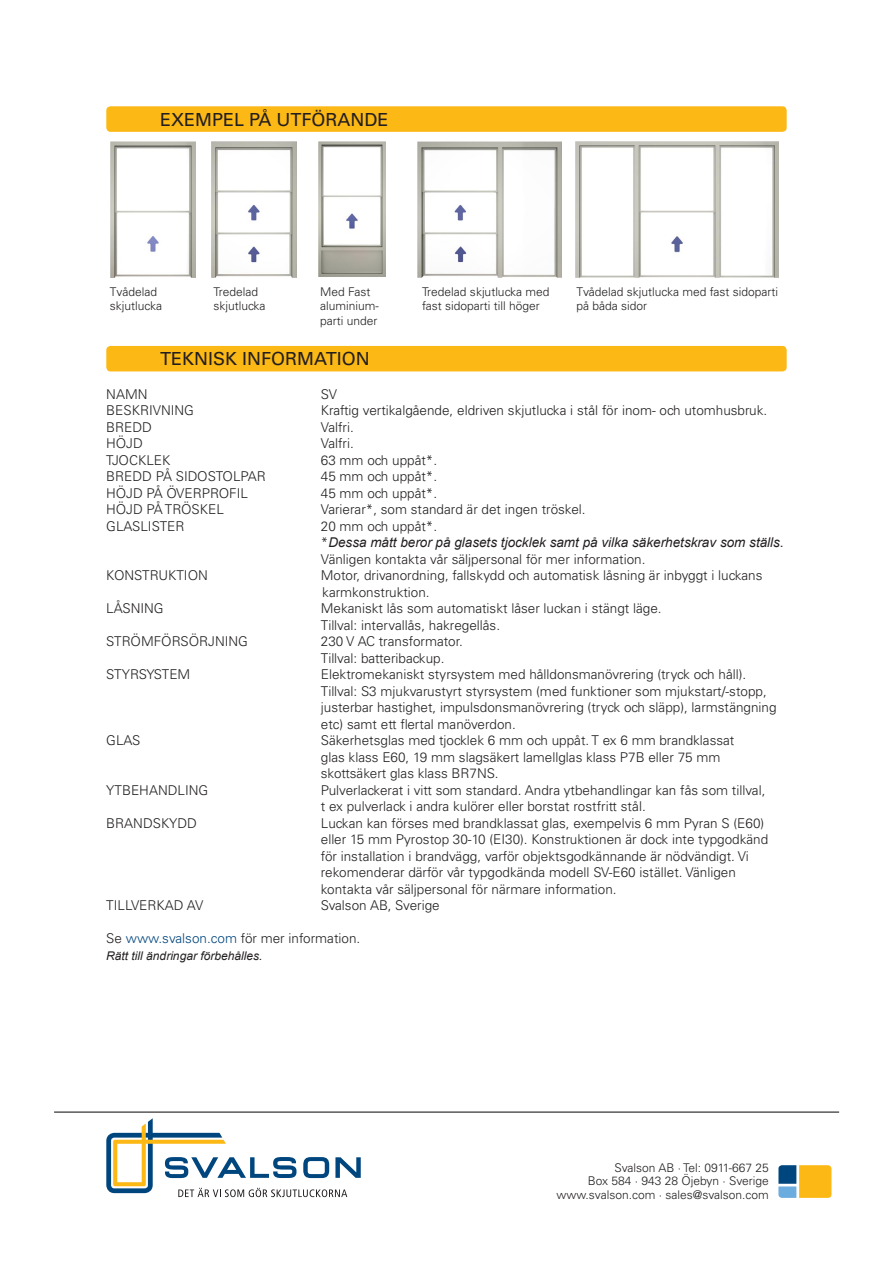
<style>
.page{position:relative;width:893px;height:1263px;background:#fff}
.page>*{position:absolute;margin:0;border:0;box-sizing:border-box;transform-origin:0 0}
.t1{font:18px "Univers LT Std";color:#231f20}
.t2{font:300 13.5px/16.5px "Univers LT Std";color:#231f20}
.t3{font:italic 13.5px "Arial";color:#231f20}
.t4{font:300 13.5px "Univers LT Std";letter-spacing:-.02em;color:#231f20}
.t5{font:300 12px "Univers LT Std";color:#231f20}
.t6{font:italic 12px "Arial";color:#231f20}
.s1{font-family:"Univers LT Std";font-weight:300;font-style:normal}
.s2{color:#00467e}
</style>
<div class="page">
<div style="left:106px;top:346px;width:681px;height:25px;background:#fcb814;border-radius:4px"></div>
<div style="left:106px;top:106px;width:681px;height:26px;background:#fcb814;border-radius:4px"></div>
<hr style="left:54px;top:1111px;width:785px;height:2px;background:#231f20">
<svg style="left:106px;top:1118px;width:255px;height:79px"></svg>
<svg style="left:778px;top:1165px;width:53px;height:33px;background:#bca857"></svg>
<img style="left:110px;top:142px;width:85px;height:135px">
<img style="left:319px;top:142px;width:66px;height:135px">
<img style="left:417px;top:142px;width:144px;height:135px">
<img style="left:576px;top:142px;width:203px;height:136px">
<img style="left:212px;top:142px;width:85px;height:135px">
<p class="t1" style="left:160px;top:109px;width:230px">EXEMPEL PÅ UTFÖRANDE</p>
<p class="t5" style="left:110px;top:285px;width:49px">Tvådelad</p>
<p class="t5" style="left:213px;top:285px;width:46px">Tredelad</p>
<p class="t5" style="left:320px;top:285px;width:52px">Med Fast</p>
<p class="t5" style="left:422px;top:285px;width:129px">Tredelad skjutlucka med</p>
<p class="t5" style="left:576px;top:285px;width:203px">Tvådelad skjutlucka med fast sidoparti</p>
<p class="t5" style="left:110px;top:299px;width:54px">skjutlucka</p>
<p class="t5" style="left:213px;top:299px;width:54px">skjutlucka</p>
<p class="t5" style="left:320px;top:299px;width:60px">aluminium-</p>
<p class="t5" style="left:422px;top:299px;width:119px">fast sidoparti till höger</p>
<p class="t5" style="left:576px;top:299px;width:72px">på båda sidor</p>
<p class="t5" style="left:320px;top:313px;width:59px">parti under</p>
<p class="t1" style="left:160px;top:348px;width:211px">TEKNISK INFORMATION</p>
<p class="t2" style="left:106px;top:386px;width:43px">NAMN</p>
<p class="t2" style="left:321px;top:386px;width:18px">SV</p>
<p class="t2" style="left:106px;top:402px;width:89px">BESKRIVNING</p>
<p class="t2" style="left:321px;top:402px;width:448px">Kraftig vertikalgående, eldriven skjutlucka i stål för inom- och utomhusbruk.</p>
<p class="t2" style="left:106px;top:419px;width:47px">BREDD</p>
<p class="t2" style="left:321px;top:419px;width:34px">Valfri.</p>
<p class="t2" style="left:106px;top:435px;width:38px">HÖJD</p>
<p class="t2" style="left:321px;top:435px;width:34px">Valfri.</p>
<p class="t2" style="left:106px;top:452px;width:66px">TJOCKLEK</p>
<p class="t2" style="left:321px;top:452px;width:118px">63 mm och uppåt*.</p>
<p class="t2" style="left:106px;top:468px;width:161px">BREDD PÅ SIDOSTOLPAR</p>
<p class="t2" style="left:321px;top:468px;width:118px">45 mm och uppåt*.</p>
<p class="t2" style="left:106px;top:485px;width:143px">HÖJD PÅ ÖVERPROFIL</p>
<p class="t2" style="left:321px;top:485px;width:118px">45 mm och uppåt*.</p>
<p class="t2" style="left:106px;top:501px;width:119px">HÖJD PÅ TRÖSKEL</p>
<p class="t2" style="left:321px;top:501px;width:266px">Varierar*, som standard är det ingen tröskel.</p>
<p class="t2" style="left:106px;top:518px;width:80px">GLASLISTER</p>
<p class="t2" style="left:321px;top:518px;width:118px">20 mm och uppåt*.</p>
<p class="t3" style="left:321px;top:534px;width:464px"><span class="s1">*</span>Dessa mått beror på glasets tjocklek samt på vilka säkerhetskrav som ställs.</p>
<p class="t2" style="left:321px;top:551px;width:326px">Vänligen kontakta vår säljpersonal för mer information.</p>
<p class="t2" style="left:106px;top:567px;width:103px">KONSTRUKTION</p>
<p class="t2" style="left:321px;top:567px;width:443px">Motor, drivanordning, fallskydd och automatisk låsning är inbyggt i luckans karmkonstruktion.</p>
<p class="t2" style="left:106px;top:600px;width:59px">LÅSNING</p>
<p class="t2" style="left:321px;top:600px;width:342px">Mekaniskt lås som automatiskt låser luckan i stängt läge.</p>
<p class="t2" style="left:321px;top:617px;width:181px">Tillval: intervallås, hakregellås.</p>
<p class="t2" style="left:106px;top:633px;width:143px">STRÖMFÖRSÖRJNING</p>
<p class="t2" style="left:321px;top:633px;width:144px">230 V AC transformator.</p>
<p class="t2" style="left:321px;top:650px;width:125px">Tillval: batteribackup.</p>
<p class="t4" style="left:106px;top:666px;width:86px">STYRSYSTEM</p>
<p class="t2" style="left:321px;top:666px;width:457px">Elektromekaniskt styrsystem med hålldonsmanövrering (tryck och håll).<br>Tillval: S3 mjukvarustyrt styrsystem (med funktioner som mjukstart/-stopp, justerbar hastighet, impulsdonsmanövrering (tryck och släpp), larmstängning etc) samt ett flertal manöverdon.</p>
<p class="t2" style="left:106px;top:732px;width:36px">GLAS</p>
<p class="t2" style="left:321px;top:732px;width:415px">Säkerhetsglas med tjocklek 6 mm och uppåt. T ex 6 mm brandklassat glas klass E60, 19 mm slagsäkert lamellglas klass P7B eller 75 mm</p>
<p class="t2" style="left:321px;top:765px;width:179px">skottsäkert glas klass BR7NS.</p>
<p class="t2" style="left:106px;top:782px;width:104px">YTBEHANDLING</p>
<p class="t2" style="left:321px;top:782px;width:446px">Pulverlackerat i vitt som standard. Andra ytbehandlingar kan fås som tillval,</p>
<p class="t2" style="left:321px;top:798px;width:326px">t ex pulverlack i andra kulörer eller borstat rostfritt stål.</p>
<p class="t2" style="left:106px;top:815px;width:92px">BRANDSKYDD</p>
<p class="t2" style="left:321px;top:815px;width:449px">Luckan kan förses med brandklassat glas, exempelvis 6 mm Pyran S (E60) eller 15 mm Pyrostop 30-10 (EI30). Konstruktionen är dock inte typgodkänd för installation i brandvägg, varför objektsgodkännande är nödvändigt. Vi rekomenderar därför vår typgodkända modell SV-E60 istället. Vänligen kontakta vår säljpersonal för närmare information.</p>
<p class="t2" style="left:106px;top:897px;width:99px">TILLVERKAD AV</p>
<p class="t2" style="left:321px;top:897px;width:120px">Svalson AB, Sverige</p>
<p class="t2" style="left:106px;top:930px;width:255px">Se <span class="s2">www.svalson.com</span> för mer information.</p>
<p class="t6" style="left:106px;top:948px;width:158px">Rätt till ändringar förbehålles.</p>
<p class="t5" style="left:615px;top:1160px;width:156px">Svalson AB · Tel: 0911-667 25</p>
<p class="t5" style="left:588px;top:1174px;width:182px">Box 584 · 943 28 Öjebyn · Sverige</p>
<p class="t5" style="left:556px;top:1187px;width:214px">www.svalson.com · sales@svalson.com</p>
</div>
